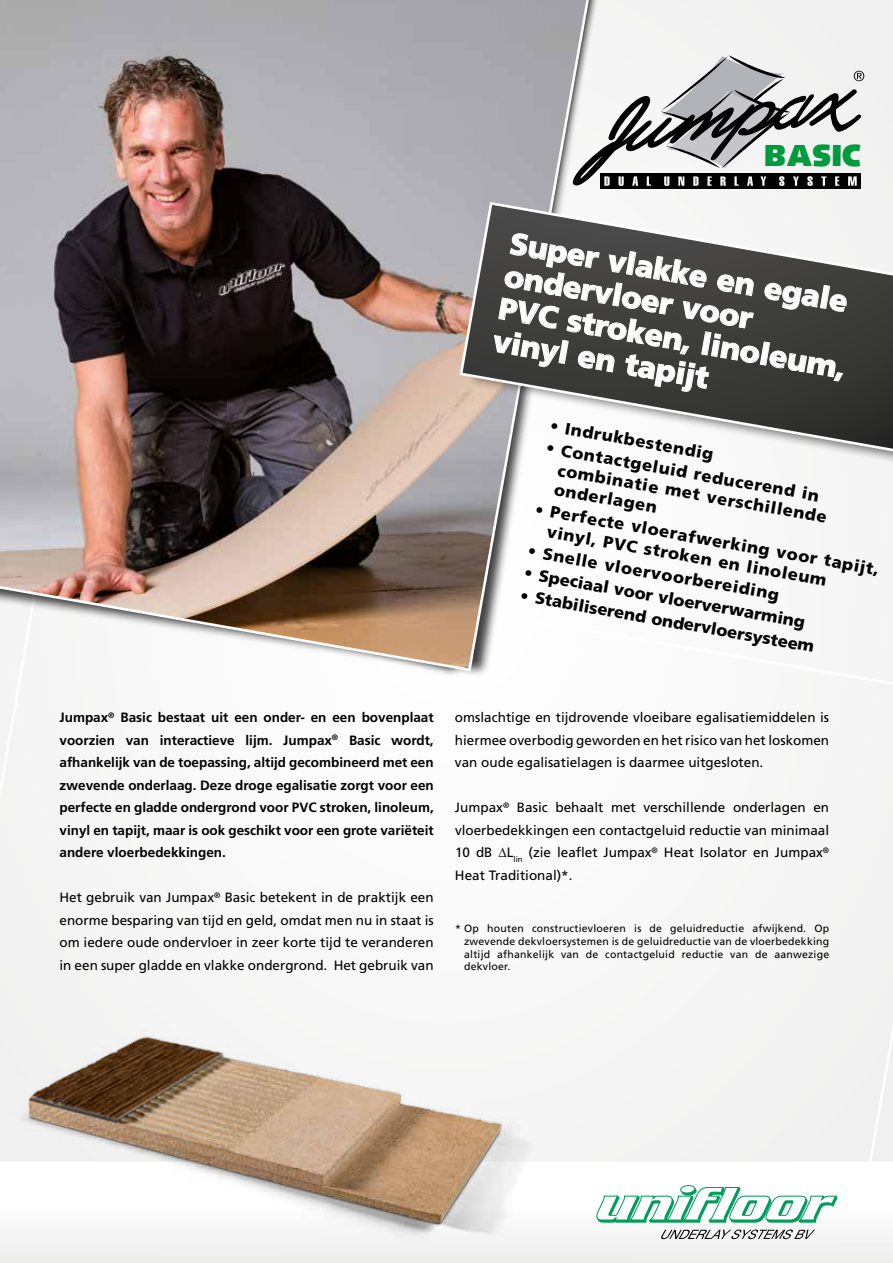
<style>
.page{position:relative;width:893px;height:1263px;background:#fff}
.page>*{position:absolute;margin:0;border:0;box-sizing:border-box;transform-origin:0 0}
.t1{font:900 30.45px "Syntax";letter-spacing:.02em;color:#009b3e}
.t2{font:900 30px/33px "Frutiger";color:#fff}
.t3{font:900 16.5px/19.8px "Frutiger";color:#000}
.t4{font:13.5px/22.5px "Frutiger";color:#000;text-align:justify}
.t5{font:700 13.5px/22.5px "Frutiger";color:#000;text-align:justify}
.t6{font:10.5px/12.6px "Frutiger";letter-spacing:.02em;color:#000;text-align:justify}
.s1{font-family:"Arial"}
</style>
<div class="page">
<div style="left:0;top:0;width:893px;height:1175px;background:#f8f8f8"></div>
<img style="left:0;top:0;width:598px;height:673px">
<svg style="left:561px;top:1237px;width:35px;height:26px"></svg>
<div style="left:466px;top:278px;width:427px;height:193px;background:#000;opacity:.5"></div>
<svg style="left:458px;top:200px;width:435px;height:259px"></svg>
<svg style="left:494px;top:233px;width:353px;height:159px;background:#5d5d5c"></svg>
<div style="left:600px;top:173px;width:261px;height:16px;background:#000"></div>
<svg style="left:573px;top:55px;width:291px;height:131px"></svg>
<svg style="left:596px;top:523px;width:297px;height:740px"></svg>
<img style="left:0;top:1031px;width:561px;height:232px">
<h1 class="t1" style="left:764px;top:138px;width:98px">BASIC</h1>
<h2 class="t2" style="left:513px;top:226px;width:353px;rotate:10deg">Super vlakke en egale ondervloer voor<br>PVC stroken, linoleum, vinyl en tapijt</h2>
<p class="t3" style="left:552px;top:416px;width:167px;rotate:10deg">• Indrukbestendig</p>
<p class="t3" style="left:563px;top:440px;width:274px;text-indent:-15px;rotate:10deg">• Contactgeluid reducerend in combinatie met verschillende onderlagen</p>
<p class="t3" style="left:552px;top:502px;width:335px;text-indent:-15px;rotate:10deg">• Perfecte vloerafwerking voor tapijt, vinyl, PVC stroken en linoleum</p>
<p class="t3" style="left:530px;top:541px;width:256px;rotate:10deg">• Snelle vloervoorbereiding</p>
<p class="t3" style="left:526px;top:563px;width:286px;rotate:10deg">• Speciaal voor vloerverwarming</p>
<p class="t3" style="left:522px;top:585px;width:300px;rotate:10deg">• Stabiliserend ondervloersysteem</p>
<p class="t5" style="left:60px;top:706px;width:376px">Jumpax<sup>®</sup> Basic bestaat uit een onder- en een bovenplaat voorzien van interactieve lijm. Jumpax<sup>®</sup> Basic wordt, afhankelijk van de toepassing, altijd gecombineerd met een zwevende onderlaag. Deze droge egalisatie zorgt voor een perfecte en gladde ondergrond voor PVC stroken, linoleum, vinyl en tapijt, maar is ook geschikt voor een grote variëteit andere vloerbedekkingen.</p>
<p class="t4" style="left:60px;top:886px;width:376px">Het gebruik van Jumpax<sup>®</sup> Basic betekent in de praktijk een enorme besparing van tijd en geld, omdat men nu in staat is om iedere oude ondervloer in zeer korte tijd te veranderen in een super gladde en vlakke ondergrond. Het gebruik van</p>
<p class="t4" style="left:455px;top:706px;width:376px">omslachtige en tijdrovende vloeibare egalisatiemiddelen is hiermee overbodig geworden en het risico van het loskomen van oude egalisatielagen is daarmee uitgesloten.</p>
<p class="t4" style="left:455px;top:796px;width:376px">Jumpax<sup>®</sup> Basic behaalt met verschillende onderlagen en vloerbedekkingen een contactgeluid reductie van minimaal 10 dB <span class="s1">Δ</span>L<sub>lin</sub> (zie leaflet Jumpax<sup>®</sup> Heat Isolator en Jumpax<sup>® </sup>Heat Traditional)*.</p>
<p class="t6" style="left:464px;top:922px;width:367px;text-indent:-9px">* Op houten constructievloeren is de geluidreductie afwijkend. Op zwevende dekvloersystemen is de geluidreductie van de vloerbedekking altijd afhankelijk van de contactgeluid reductie van de aanwezige dekvloer.</p>
</div>
